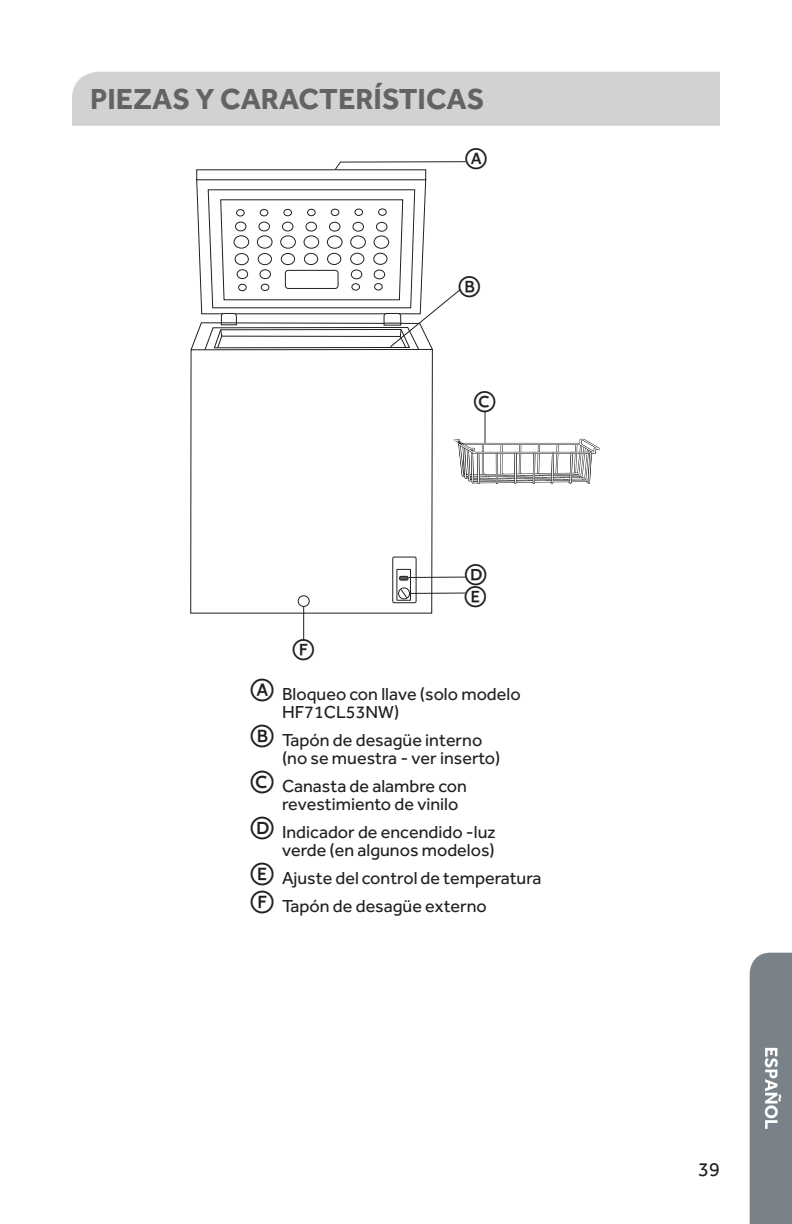
<style>
.page{position:relative;width:792px;height:1224px;background:#fff}
.page>*{position:absolute;margin:0;border:0;box-sizing:border-box;transform-origin:0 0}
.t1{font:700 30px "Effra";color:#636366}
.t2{font:28px "LTC Circled Caps";color:#231f20}
.t3{font:20px "Effra";color:#231f20}
.t4{font:18px/18px "Effra";color:#231f20}
.s1{font-family:"LTC Circled Caps";font-size:30px}
</style>
<div class="page">
<div style="left:750px;top:953px;width:42px;height:271px;background:#798189"></div>
<div style="left:72px;top:72px;width:648px;height:54px;background:#d1d2d4"></div>
<svg style="left:461px;top:438px;width:139px;height:46px"></svg>
<svg style="left:190px;top:335px;width:113px;height:279px"></svg>
<svg style="left:297px;top:556px;width:6px;height:51px"></svg>
<hr style="left:410px;top:593px;width:55px;height:1px;background:#231f20">
<hr style="left:409px;top:577px;width:57px;height:1px;background:#231f20">
<hr style="left:485px;top:411px;width:1px;height:32px;background:#231f20">
<svg style="left:303px;top:350px;width:158px;height:291px"></svg>
<svg style="left:196px;top:161px;width:270px;height:189px"></svg>
<div style="left:397px;top:569px;width:14px;height:32px;border:1px solid #231f20"></div>
<h1 class="t1" style="left:90px;top:81px;width:396px">PIEZAS Y CARACTERÍSTICAS</h1>
<h2 class="t2" style="left:465px;top:142px;width:23px">A</h2>
<h2 class="t2" style="left:458px;top:270px;width:23px">B</h2>
<h2 class="t2" style="left:474px;top:385px;width:23px">C</h2>
<h2 class="t2" style="left:465px;top:558px;width:23px">D</h2>
<h2 class="t2" style="left:465px;top:580px;width:23px">E</h2>
<h2 class="t2" style="left:292px;top:633px;width:23px">F</h2>
<p class="t4" style="left:282px;top:685px;width:240px;text-indent:-32px"><span class="s1">A</span> Bloqueo con llave (solo modelo<br>HF71CL53NW)</p>
<p class="t4" style="left:282px;top:731px;width:220px;text-indent:-32px"><span class="s1">B</span> Tapón de desagüe interno (no se muestra - ver inserto)</p>
<p class="t4" style="left:282px;top:777px;width:186px;text-indent:-32px"><span class="s1">C</span> Canasta de alambre con revestimiento de vinilo</p>
<p class="t4" style="left:251px;top:823px;width:247px;text-align:right"><span class="s1">D</span> Indicador de encendido -luz verde (en algunos modelos)</p>
<p class="t4" style="left:251px;top:864px;width:292px;line-height:28px"><span class="s1">E</span> Ajuste del control de temperatura<br><span class="s1">F</span> Tapón de desagüe externo</p>
<p class="t3" style="left:698px;top:1157px;width:23px">39</p>
</div>
